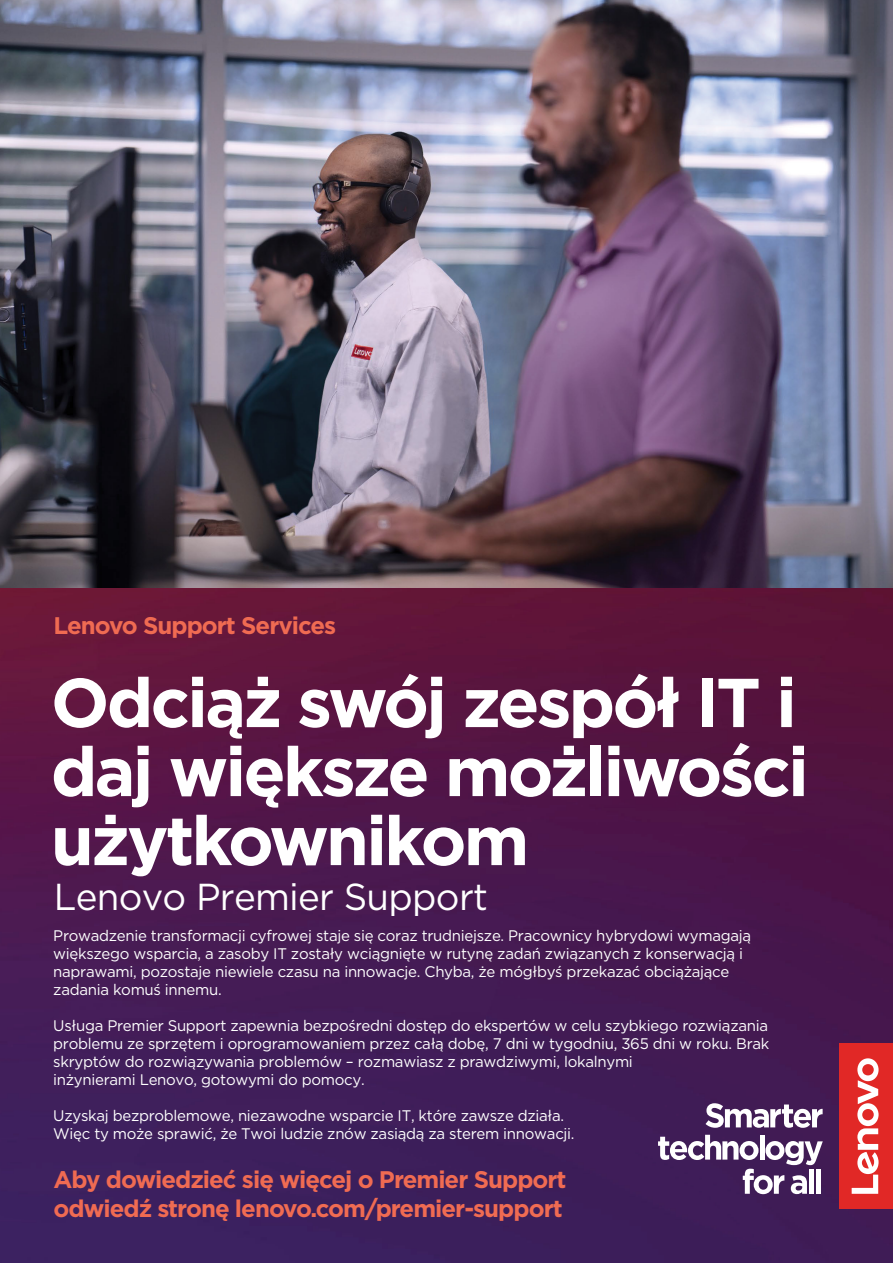
<style>
.page{position:relative;width:893px;height:1263px;background:#fff}
.page>*{position:absolute;margin:0;border:0;box-sizing:border-box;transform-origin:0 0}
.t1{font:700 69px/69px "Gotham";letter-spacing:-.04em;color:#fff}
.t2{font:37.5px "Gotham";letter-spacing:-.02em;color:#fff}
.t3{font:700 24px/28.8px "Gotham";letter-spacing:-.04em;color:#f06b52}
.t4{font:15.3px/18px "Gotham";letter-spacing:-.02em;color:#fff}
</style>
<div class="page">
<img style="left:0;top:588px;width:893px;height:675px">
<svg style="left:706px;top:1103px;width:117px;height:25px"></svg>
<svg style="left:658px;top:1135px;width:165px;height:59px"></svg>
<div style="left:809px;top:1169px;width:5px;height:25px;background:#fff"></div>
<div style="left:816px;top:1169px;width:5px;height:25px;background:#fff"></div>
<div style="left:839px;top:1043px;width:54px;height:166px;background:#e12826"></div>
<svg style="left:852px;top:1058px;width:26px;height:136px"></svg>
<img style="left:0;top:0;width:893px;height:588px">
<h3 class="t3" style="left:53px;top:611px;width:284px">Lenovo Support Services</h3>
<h1 class="t1" style="left:51px;top:668px;width:760px">Odciąż swój zespół IT i daj większe możliwości użytkownikom</h1>
<h2 class="t2" style="left:54px;top:873px;width:436px">Lenovo Premier Support</h2>
<p class="t4" style="left:53px;top:927px;width:699px">Prowadzenie transformacji cyfrowej staje się coraz trudniejsze. Pracownicy hybrydowi wymagają większego wsparcia, a zasoby IT zostały wciągnięte w rutynę zadań związanych z konserwacją i naprawami, pozostaje niewiele czasu na innowacje. Chyba, że mógłbyś przekazać obciążające zadania komuś innemu.</p>
<p class="t4" style="left:53px;top:1017px;width:718px">Usługa Premier Support zapewnia bezpośredni dostęp do ekspertów w celu szybkiego rozwiązania problemu ze sprzętem i oprogramowaniem przez całą dobę, 7 dni w tygodniu, 365 dni w roku. Brak skryptów do rozwiązywania problemów – rozmawiasz z prawdziwymi, lokalnymi<br>inżynierami Lenovo, gotowymi do pomocy.</p>
<p class="t4" style="left:53px;top:1107px;width:523px">Uzyskaj bezproblemowe, niezawodne wsparcie IT, które zawsze działa.<br>Więc ty może sprawić, że Twoi ludzie znów zasiądą za sterem innowacji.</p>
<h3 class="t3" style="left:53px;top:1165px;width:515px">Aby dowiedzieć się więcej o Premier Support odwiedź stronę lenovo.com/premier-support</h3>
</div>
